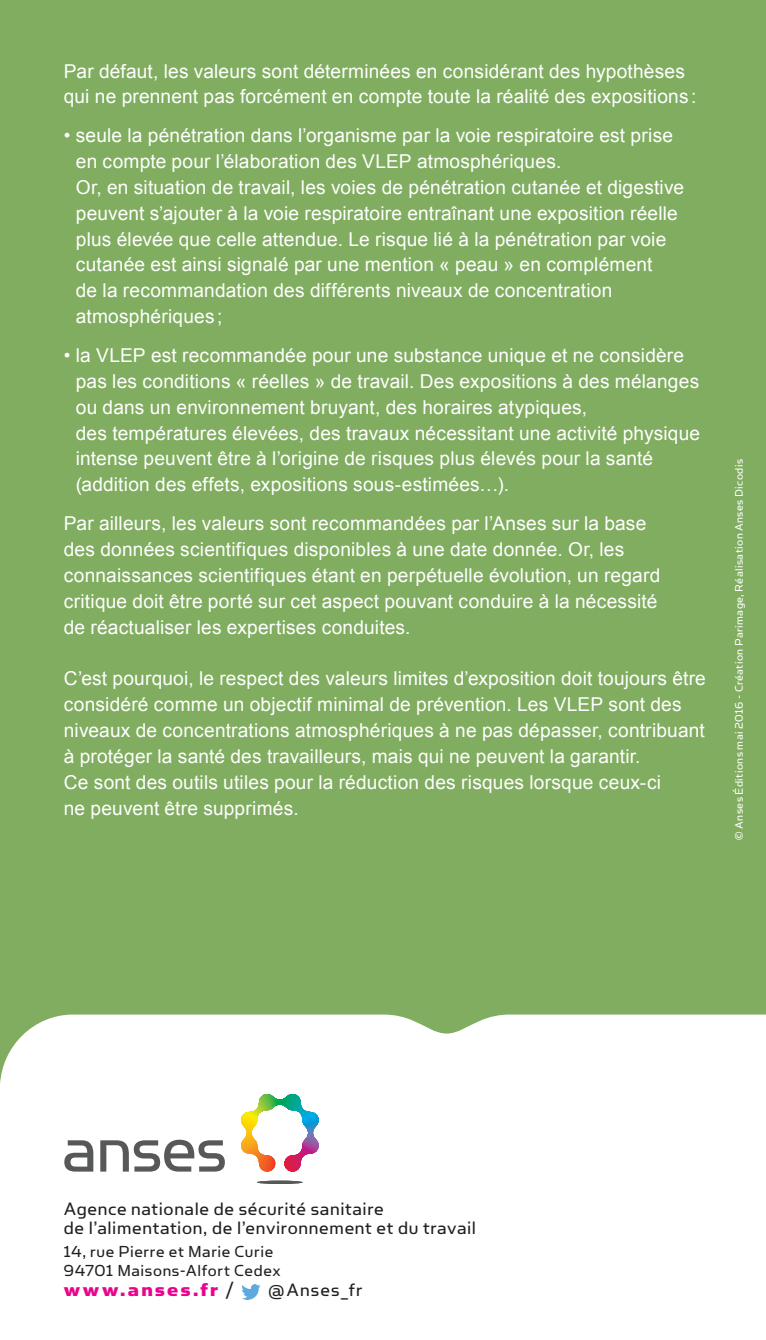
<style>
.page{position:relative;width:766px;height:1340px;background:#fff}
.page>*{position:absolute;margin:0;border:0;box-sizing:border-box;transform-origin:0 0}
.Adresse{font:20.25px/19.1px "Simian Text Orangutan";letter-spacing:.03em;color:#231f20}
.Adresse-2{font:20.25px "Simian Text Chimpanzee";letter-spacing:.115em;color:#ea038c}
.TEXTE_Blanc{font:19.12px/25.9px "Arial";letter-spacing:.01em;color:#fff}
.t1{font:18px/19.1px "Simian Text Orangutan";letter-spacing:.035em;color:#231f20}
.Date{font:12.38px "Simian Text Orangutan";letter-spacing:.035em;color:#fff}
.s1{font-family:"Simian Text Orangutan";color:#231f20}
</style>
<div class="page">
<div style="left:0;top:0;width:765px;height:1339px;background:#80ad60"></div>
<div style="left:0;top:1014px;width:765px;height:325px;background:#fff"></div>
<div style="left:57px;top:1081px;width:268px;height:115px;background:#fff"></div>
<svg style="left:241px;top:1094px;width:78px;height:78px"></svg>
<hr style="left:279px;top:1132px;width:1px;height:40px;background:#ee1d23">
<hr style="left:257px;top:1180px;width:45px;height:3px;background:#57585a;border-radius:50%">
<svg style="left:64px;top:1140px;width:29px;height:31px"></svg>
<svg style="left:100px;top:1139px;width:125px;height:32px"></svg>
<img style="left:241px;top:1284px;width:20px;height:15px">
<p class="TEXTE_Blanc" style="left:64px;top:58px;width:634px">Par défaut, les valeurs sont déterminées en considérant des hypothèses qui ne prennent pas forcément en compte toute la réalité des expositions:</p>
<p class="TEXTE_Blanc" style="left:76px;top:123px;width:609px;text-indent:-12px">• seule la pénétration dans l’organisme par la voie respiratoire est prise en compte pour l’élaboration des VLEP atmosphériques.<br>Or, en situation de travail, les voies de pénétration cutanée et digestive peuvent s’ajouter à la voie respiratoire entraînant une exposition réelle plus élevée que celle attendue. Le risque lié à la pénétration par voie cutanée est ainsi signalé par une mention « peau » en complément<br>de la recommandation des différents niveaux de concentration atmosphériques;</p>
<p class="TEXTE_Blanc" style="left:76px;top:342px;width:625px;text-indent:-12px">• la VLEP est recommandée pour une substance unique et ne considère pas les conditions « réelles » de travail. Des expositions à des mélanges ou dans un environnement bruyant, des horaires atypiques,<br>des températures élevées, des travaux nécessitant une activité physique intense peuvent être à l’origine de risques plus élevés pour la santé (addition des effets, expositions sous-estimées…).</p>
<p class="TEXTE_Blanc" style="left:64px;top:510px;width:597px">Par ailleurs, les valeurs sont recommandées par l’Anses sur la base des données scientifiques disponibles à une date donnée. Or, les connaissances scientifiques étant en perpétuelle évolution, un regard critique doit être porté sur cet aspect pouvant conduire à la nécessité de réactualiser les expertises conduites.</p>
<p class="TEXTE_Blanc" style="left:64px;top:666px;width:643px">C’est pourquoi, le respect des valeurs limites d’exposition doit toujours être considéré comme un objectif minimal de prévention. Les VLEP sont des niveaux de concentrations atmosphériques à ne pas dépasser, contribuant à protéger la santé des travailleurs, mais qui ne peuvent la garantir.<br>Ce sont des outils utiles pour la réduction des risques lorsque ceux-ci<br>ne peuvent être supprimés.</p>
<p class="Date" style="left:732px;top:839px;width:382px;rotate:-90deg">© Anses Éditions mai 2016 - Création Parimage, Réalisation Anses Dicodis</p>
<p class="Adresse" style="left:64px;top:1199px;width:413px">Agence nationale de sécurité sanitaire<br>de l’alimentation, de l’environnement et du travail</p>
<p class="t1" style="left:64px;top:1241px;width:218px">14, rue Pierre et Marie Curie<br>94701 Maisons-Alfort Cedex</p>
<p class="Adresse-2" style="left:64px;top:1278px;width:171px">www.anses.fr <span class="s1">/</span></p>
<p class="Adresse" style="left:268px;top:1279px;width:95px">@Anses_fr</p>
</div>
